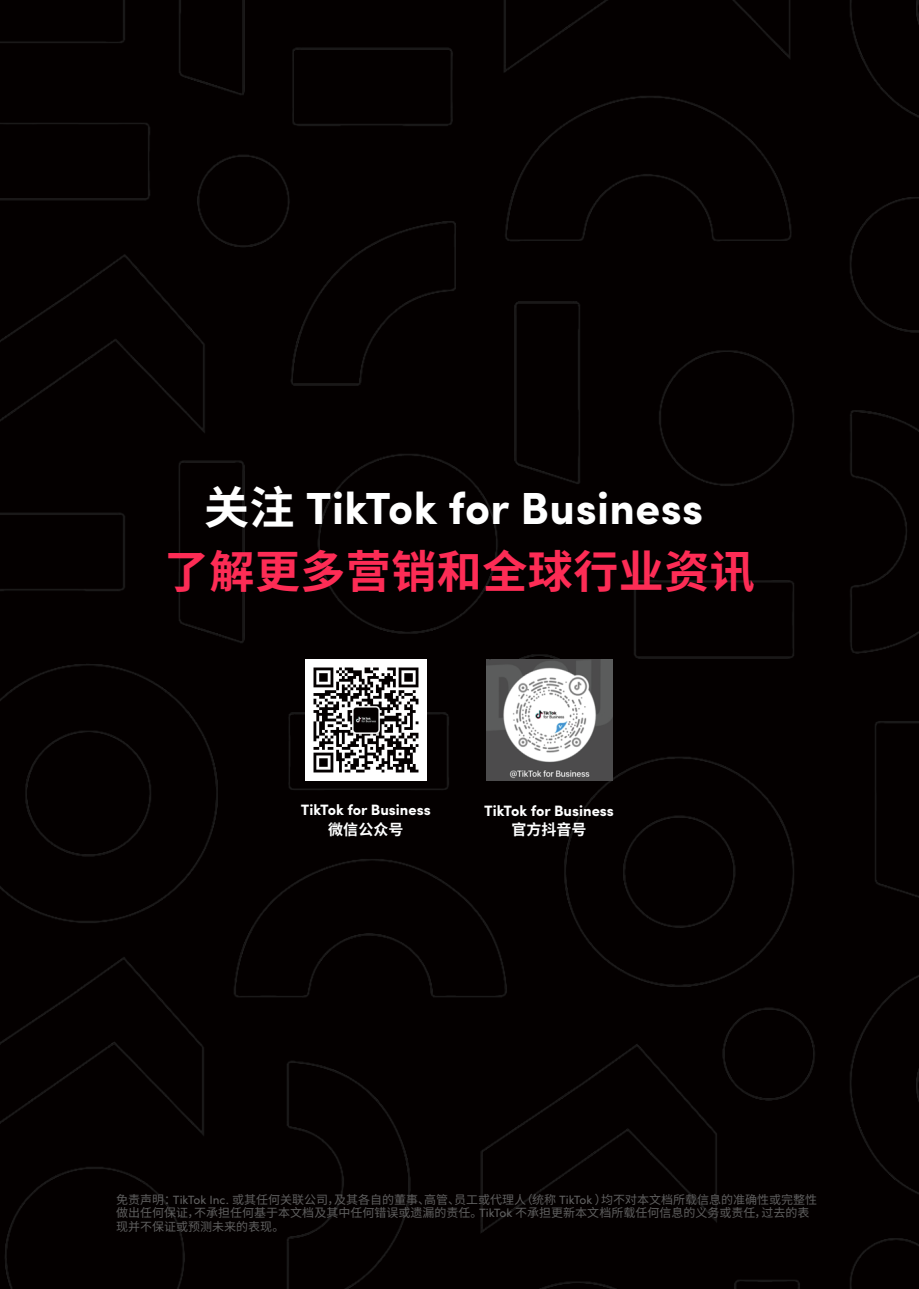
<style>
.page{position:relative;width:919px;height:1289px;background:#fff}
.page>*{position:absolute;margin:0;border:0;box-sizing:border-box;transform-origin:0 0}
.t1{font:700 45px "Sofia Pro";letter-spacing:.01em;color:#fff}
.t2{font:700 45px "Source Han Sans SC";letter-spacing:.01em;color:#fd2c55}
.t3{font:700 15px "Sofia Pro";color:#fff}
.t4{font:700 15px "Source Han Sans SC";color:#fff}
.t5{font:12px/13.5px "Source Han Sans SC";color:#5f5f5f}
.s1{font-family:"Source Han Sans SC"}
.s2{font-family:"Sofia Pro"}
</style>
<div class="page">
<div style="left:0;top:0;width:918px;height:1288px;background:#040000"></div>
<img style="left:305px;top:659px;width:121px;height:121px">
<img style="left:486px;top:659px;width:126px;height:121px">
<h1 class="t1" style="left:204px;top:473px;width:500px"><span class="s1">关注</span> TikTok for Business</h1>
<h1 class="t2" style="left:164px;top:546px;width:592px">了解更多营销和全球行业资讯</h1>
<p class="t3" style="left:301px;top:798px;width:131px">TikTok for Business</p>
<p class="t4" style="left:328px;top:821px;width:76px">微信公众号</p>
<p class="t3" style="left:484px;top:799px;width:131px">TikTok for Business</p>
<p class="t4" style="left:511px;top:821px;width:76px">官方抖音号</p>
<p class="t5" style="left:116px;top:1192px;width:702px">免责声明：<span class="s2">TikTok Inc.</span> 或其任何关联公司，及其各自的董事、高管、员工或代理人（统称 <span class="s2">TikTok</span> ）均不对本文档所载信息的准确性或完整性做出任何保证，不承担任何基于本文档及其中任何错误或遗漏的责任。<span class="s2">TikTok</span> 不承担更新本文档所载任何信息的义务或责任，过去的表现并不保证或预测未来的表现。</p>
</div>
